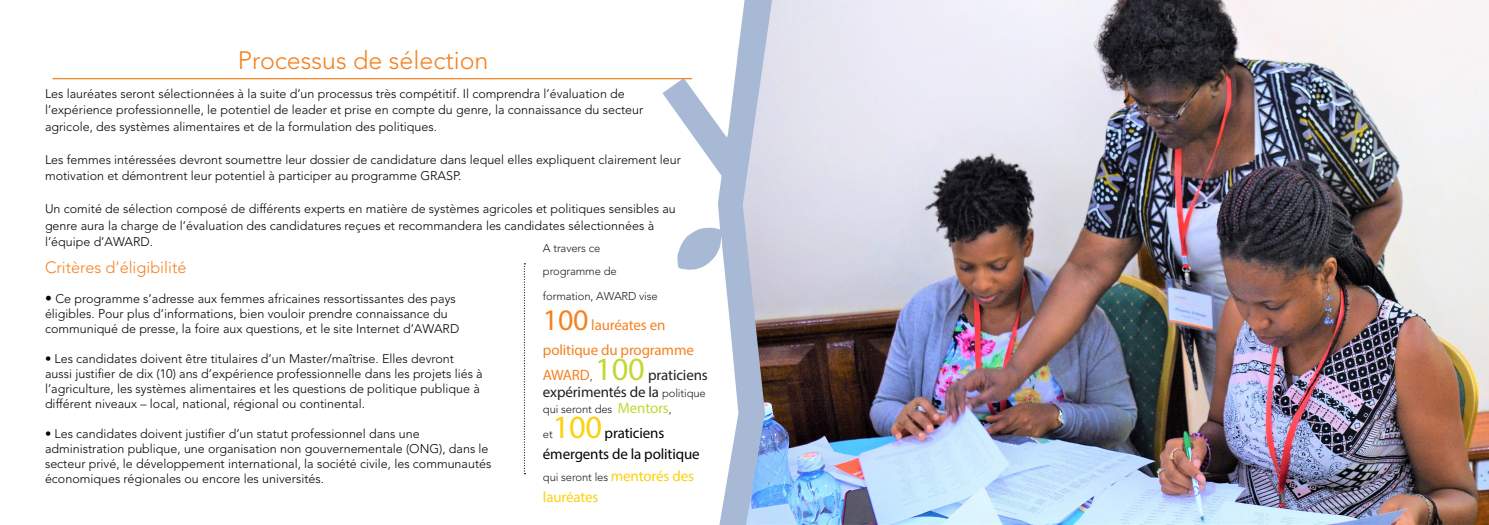
<style>
.page{position:relative;width:1489px;height:525px;background:#fff}
.page>*{position:absolute;margin:0;border:0;box-sizing:border-box;transform-origin:0 0}
.t1{font:300 25px "Avenir LT Std";color:#f58220}
.Body_Text{font:300 16.25px "Avenir LT Std";color:#f58220}
.t2{font:15px/25px "Myriad Pro";letter-spacing:-.01em;color:#f58220}
.t3{font:15px/21.2px "Myriad Pro";letter-spacing:-.01em;color:#040503}
.t4{font:15px "Myriad Pro";letter-spacing:-.01em;color:#231f20}
.t5{font:15px "Myriad Pro";letter-spacing:-.01em;color:#fcd10d}
.Body_Text-2{font:300 12.5px/15px "Avenir LT Std";color:#040503}
.t6{font:300 11.25px/23.8px "Avenir LT Std";letter-spacing:-.01em;color:#231f20}
.s1{font-size:13.75px}
.s2{font-size:30px}
.s3{font-family:"Avenir LT Std";font-weight:300;font-size:11.25px;color:#231f20}
.s4{font-size:32.5px;color:#c4d832}
.s5{color:#231f20}
.s6{font-family:"Avenir LT Std";font-weight:300;font-size:11.25px}
.s7{font-family:"Myriad Pro";font-weight:400;font-size:15px;color:#c4d832}
.s8{font-size:32.5px;color:#fcd10d}
.s9{font-family:"Myriad Pro";font-weight:400;font-size:15px;color:#fcd10d}
</style>
<div class="page">
<img style="left:772px;top:0;width:716px;height:524px">
<svg style="left:524px;top:263px;width:1px;height:211px"></svg>
<svg style="left:662px;top:0;width:110px;height:524px"></svg>
<hr style="left:52px;top:78px;width:640px;height:1px;background:#f58220">
<p class="t1" style="left:238px;top:46px;width:252px">Processus de sélection</p>
<p class="Body_Text-2" style="left:45px;top:85px;width:599px;line-height:16.5px">Les lauréates seront sélectionnées à la suite d’un processus très compétitif. Il comprendra l’évaluation de l’expérience professionnelle, le potentiel de leader et prise en compte du genre, la connaissance du secteur agricole, des systèmes alimentaires et de la formulation des politiques.</p>
<p class="Body_Text-2" style="left:45px;top:151px;width:637px;line-height:16.5px">Les femmes intéressées devront soumettre leur dossier de candidature dans lequel elles expliquent clairement leur motivation et démontrent leur potentiel à participer au programme GRASP.</p>
<p class="Body_Text-2" style="left:45px;top:201px;width:632px;line-height:16.5px">Un comité de sélection composé de différents experts en matière de systèmes agricoles et politiques sensibles au genre aura la charge de l’évaluation des candidatures reçues et recommandera les candidates sélectionnées à l’équipe d’AWARD.</p>
<p class="Body_Text" style="left:45px;top:257px;width:143px">Critères d’éligibilité</p>
<p class="Body_Text-2" style="left:45px;top:291px;width:416px"><span class="s1">•</span> Ce programme s’adresse aux femmes africaines ressortissantes des pays éligibles. Pour plus d’informations, bien vouloir prendre connaissance du communiqué de presse, la foire aux questions, et le site Internet d’AWARD</p>
<p class="Body_Text-2" style="left:45px;top:351px;width:439px">• Les candidates doivent être titulaires d’un Master/maîtrise. Elles devront aussi justifier de dix (10) ans d’expérience professionnelle dans les projets liés à l’agriculture, les systèmes alimentaires et les questions de politique publique à différent niveaux – local, national, régional ou continental.</p>
<p class="Body_Text-2" style="left:45px;top:426px;width:448px">• Les candidates doivent justifier d’un statut professionnel dans une administration publique, une organisation non gouvernementale (ONG), dans le secteur privé, le développement international, la société civile, les communautés économiques régionales ou encore les universités.</p>
<p class="t6" style="left:543px;top:236px;width:75px">A travers ce programme de</p>
<p class="t6" style="left:543px;top:284px;width:116px">formation, AWARD vise</p>
<p class="t2" style="left:543px;top:312px;width:166px"><span class="s2">100</span> lauréates en politique du programme<br>AWARD<span class="s3">,</span> <span class="s4">100</span> <span class="s5">praticiens</span></p>
<p class="t4" style="left:543px;top:382px;width:164px">expérimentés de la <span class="s6">politique</span></p>
<p class="t6" style="left:543px;top:397px;width:130px">qui seront des <span class="s7">Mentors</span>,</p>
<p class="t6" style="left:543px;top:422px;width:11px">et</p>
<p class="t3" style="left:543px;top:422px;width:158px;text-indent:10px"><span class="s8">100</span> praticiens émergents de la politique</p>
<p class="t6" style="left:543px;top:464px;width:152px">qui seront les <span class="s9">mentorés des</span></p>
<p class="t5" style="left:543px;top:487px;width:57px">lauréates</p>
</div>
